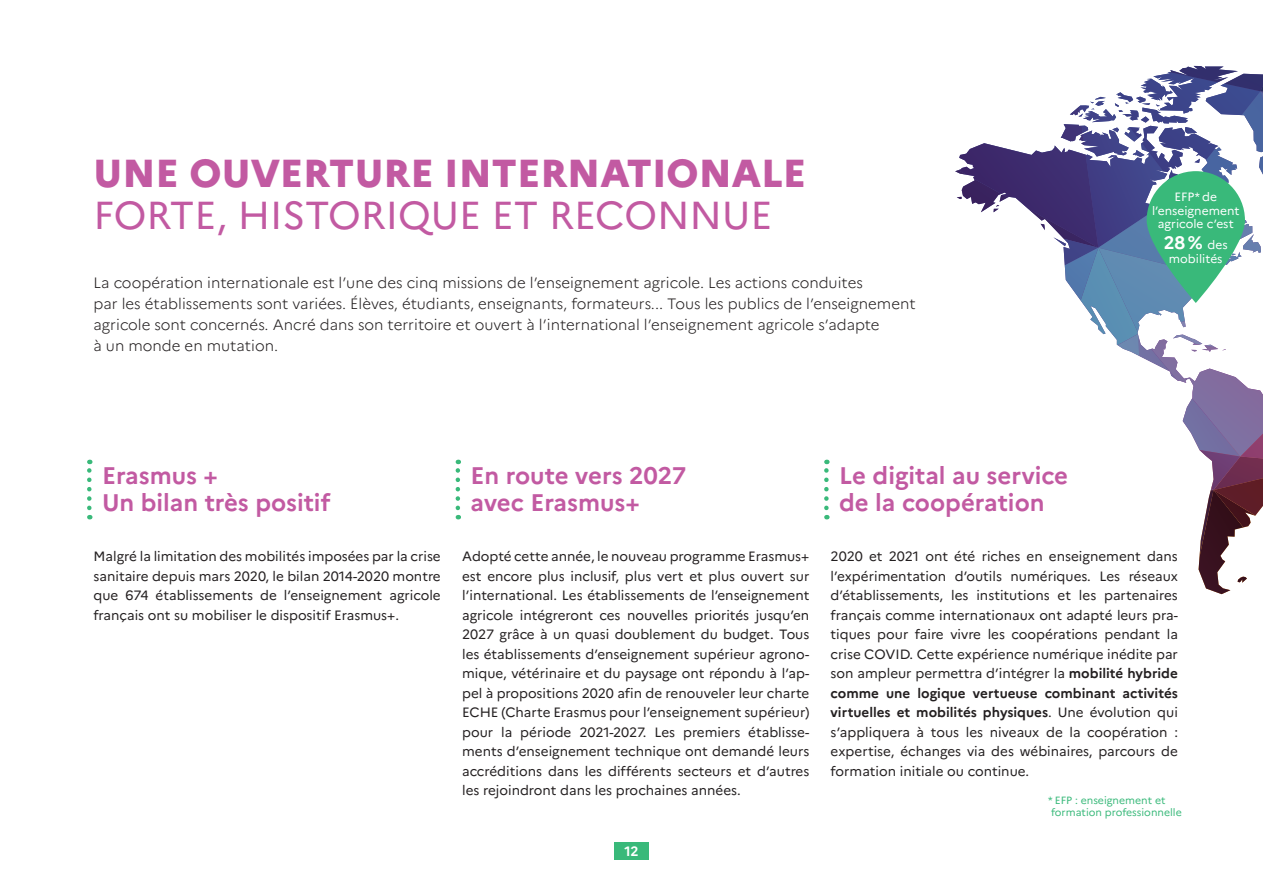
<style>
.page{position:relative;width:1263px;height:893px;background:#fff}
.page>*{position:absolute;margin:0;border:0;box-sizing:border-box;transform-origin:0 0}
._01_Titre_partie{font:800 39px/42px "Marianne";color:#c25aa2}
._02_Sous_titre{font:700 24px/27px "Marianne";color:#c25aa2}
.t1{font:700 18px "Marianne";color:#fff}
._05_chapô{font:300 15px/21px "Marianne";color:#231f20}
._04_Texte_courant{font:13.5px/19.5px "Marianne";color:#231f20;text-align:justify}
.t2{font:700 13.5px "Marianne";color:#fff}
.t3{font:12px/13.5px "Marianne";color:#fff;text-align:center}
._04_Texte_courant-2{font:10.5px "Marianne";color:#39b97a}
.s1{font-weight:400}
.s2{font-weight:400;font-size:12px}
.s3{font-weight:700}
</style>
<div class="page">
<div style="left:614px;top:842px;width:34px;height:17px;background:#39b97a"></div>
<svg style="left:955px;top:66px;width:308px;height:528px"></svg>
<svg style="left:87px;top:460px;width:5px;height:48px"></svg>
<svg style="left:456px;top:460px;width:4px;height:48px"></svg>
<svg style="left:824px;top:460px;width:5px;height:48px"></svg>
<svg style="left:1147px;top:171px;width:98px;height:132px;background:#4fb98c"></svg>
<p class="_01_Titre_partie" style="left:94px;top:149px;width:714px">UNE OUVERTURE INTERNATIONALE<br><span class="s1">FORTE, HISTORIQUE ET RECONNUE</span></p>
<p class="_05_chapô" style="left:94px;top:272px;width:824px">La coopération internationale est l’une des cinq missions de l’enseignement agricole. Les actions conduites<br>par les établissements sont variées. Élèves, étudiants, enseignants, formateurs... Tous les publics de l’enseignement agricole sont concernés. Ancré dans son territoire et ouvert à l’international l’enseignement agricole s’adapte<br>à un monde en mutation.</p>
<p class="t3" style="left:1152px;top:189px;width:89px">EFP* de l’enseignement agricole c’est</p>
<p class="t1" style="left:1164px;top:229px;width:65px">28 % <span class="s2">des</span></p>
<p class="t3" style="left:1169px;top:251px;width:55px">mobilités</p>
<p class="_02_Sous_titre" style="left:102px;top:460px;width:230px">Erasmus +<br>Un bilan très positif</p>
<p class="_04_Texte_courant" style="left:94px;top:545px;width:349px">Malgré la limitation des mobilités imposées par la crise sanitaire depuis mars 2020, le bilan 2014-2020 montre que 674 établissements de l’enseignement agricole français ont su mobiliser le dispositif Erasmus+.</p>
<p class="_02_Sous_titre" style="left:471px;top:460px;width:217px">En route vers 2027 avec Erasmus+</p>
<p class="_04_Texte_courant" style="left:462px;top:545px;width:349px">Adopté cette année, le nouveau programme Erasmus+ est encore plus inclusif, plus vert et plus ouvert sur l’international. Les établissements de l’enseignement agricole intégreront ces nouvelles priorités jusqu’en 2027 grâce à un quasi doublement du budget. Tous les établissements d’enseignement supérieur agrono&shy;mique, vétérinaire et du paysage ont répondu à l’ap&shy;pel à propositions 2020 afin de renouveler leur charte ECHE (Charte Erasmus pour l’enseignement supérieur) pour la période 2021-2027. Les premiers établisse&shy;ments d’enseignement technique ont demandé leurs accréditions dans les différents secteurs et d’autres les rejoindront dans les prochaines années.</p>
<p class="t2" style="left:624px;top:840px;width:16px">12</p>
<p class="_02_Sous_titre" style="left:839px;top:460px;width:230px">Le digital au service de la coopération</p>
<p class="_04_Texte_courant" style="left:831px;top:545px;width:349px">2020 et 2021 ont été riches en enseignement dans l’expérimentation d’outils numériques. Les réseaux d’établissements, les institutions et les partenaires français comme internationaux ont adapté leurs pra&shy;tiques pour faire vivre les coopérations pendant la crise COVID. Cette expérience numérique inédite par son ampleur permettra d’intégrer la <span class="s3">mobilité hybride comme une logique vertueuse combinant activités virtuelles et mobilités physiques</span>. Une évolution qui s’appliquera à tous les niveaux de la coopération : expertise, échanges via des wébinaires, parcours de formation initiale ou continue.</p>
<p class="_04_Texte_courant-2" style="left:1048px;top:792px;width:119px">* EFP : enseignement et</p>
<p class="_04_Texte_courant-2" style="left:1051px;top:804px;width:132px">formation professionnelle</p>
</div>
